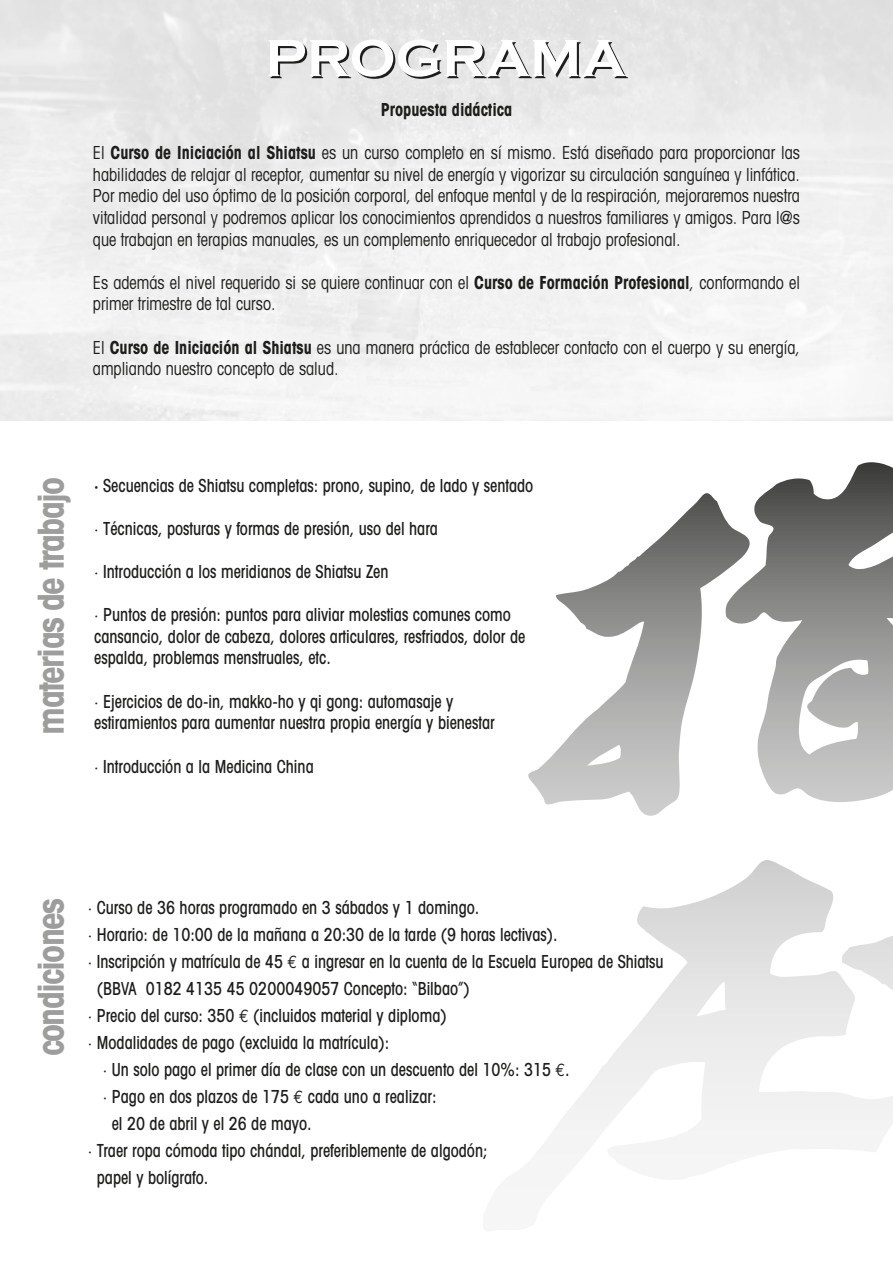
<style>
.page{position:relative;width:893px;height:1263px;background:#fff}
.page>*{position:absolute;margin:0;border:0;box-sizing:border-box;transform-origin:0 0}
.t1{font:700 54px "Copperplate Gothic";color:#1d1d1b}
.t2{font:700 condensed 36px "Avant Garde";letter-spacing:-.05em;color:#9d9d9c}
.t3{font:500 condensed 18px/21.6px "Avant Garde";color:#1d1d1b;scale:.9 1}
.t4{font:condensed 18px/21.6px "Avant Garde";color:#1d1d1b;scale:.9 1}
.t5{font:700 condensed 18px "Avant Garde";color:#1d1d1b;scale:.9 1}
.s1{font-weight:700}
.s2{font-family:"Euro Mono";font-weight:400;font-stretch:normal}
</style>
<div class="page">
<svg style="left:752px;top:462px;width:141px;height:340px"></svg>
<svg style="left:528px;top:493px;width:224px;height:323px"></svg>
<svg style="left:536px;top:860px;width:357px;height:294px"></svg>
<svg style="left:840px;top:936px;width:53px;height:54px"></svg>
<h1 class="t1" style="left:267px;top:30px;width:362px">PROGRAMA</h1>
<p class="t5" style="left:381px;top:98px;width:147px">Propuesta didáctica</p>
<p class="t4" style="left:93px;top:142px;width:787px;text-align:justify">El <span class="s1">Curso de Iniciación al Shiatsu</span> es un curso completo en sí mismo. Está diseñado para proporcionar las habilidades de relajar al receptor, aumentar su nivel de energía y vigorizar su circulación sanguínea y linfática.<br>Por medio del uso óptimo de la posición corporal, del enfoque mental y de la respiración, mejoraremos nuestra vitalidad personal y podremos aplicar los conocimientos aprendidos a nuestros familiares y amigos. Para l@s que trabajan en terapias manuales, es un complemento enriquecedor al trabajo profesional.</p>
<p class="t4" style="left:93px;top:271px;width:787px">Es además el nivel requerido si se quiere continuar con el <span class="s1">Curso de Formación Profesional</span>, conformando el primer trimestre de tal curso.</p>
<p class="t4" style="left:93px;top:336px;width:787px">El <span class="s1">Curso de Iniciación al Shiatsu</span> es una manera práctica de establecer contacto con el cuerpo y su energía, ampliando nuestro concepto de salud.</p>
<h2 class="t2" style="left:28px;top:735px;width:259px;rotate:-90deg">materias de trabajo</h2>
<p class="t3" style="left:94px;top:474px;width:489px"><span class="s1">·</span> Secuencias de Shiatsu completas: prono, supino, de lado y sentado</p>
<p class="t3" style="left:94px;top:517px;width:383px">· Técnicas, posturas y formas de presión, uso del hara</p>
<p class="t3" style="left:94px;top:560px;width:328px">· Introducción a los meridianos de Shiatsu Zen</p>
<p class="t3" style="left:94px;top:604px;width:480px">· Puntos de presión: puntos para aliviar molestias comunes como cansancio, dolor de cabeza, dolores articulares, resfriados, dolor de espalda, problemas menstruales, etc.</p>
<p class="t3" style="left:94px;top:690px;width:446px">· Ejercicios de do-in, makko-ho y qi gong: automasaje y estiramientos para aumentar nuestra propia energía y bienestar</p>
<p class="t3" style="left:94px;top:755px;width:245px">· Introducción a la Medicina China</p>
<h2 class="t2" style="left:28px;top:1056px;width:159px;rotate:-90deg">condiciones</h2>
<p class="t3" style="left:88px;top:896px;width:437px">· Curso de 36 horas programado en 3 sábados y 1 domingo.</p>
<p class="t3" style="left:88px;top:923px;width:524px">· Horario: de 10:00 de la mañana a 20:30 de la tarde (9 horas lectivas).</p>
<p class="t3" style="left:88px;top:950px;width:641px">· Inscripción y matrícula de 45 <span class="s2">€</span> a ingresar en la cuenta de la Escuela Europea de Shiatsu</p>
<p class="t3" style="left:97px;top:977px;width:416px">(BBVA 0182 4135 45 0200049057 Concepto: “Bilbao”)</p>
<p class="t3" style="left:88px;top:1004px;width:400px">· Precio del curso: 350 <span class="s2">€</span> (incluidos material y diploma)</p>
<p class="t3" style="left:88px;top:1031px;width:336px">· Modalidades de pago (excluida la matrícula):</p>
<p class="t3" style="left:103px;top:1058px;width:520px">· Un solo pago el primer día de clase con un descuento del 10%: 315 <span class="s2">€</span>.</p>
<p class="t3" style="left:103px;top:1085px;width:372px">· Pago en dos plazos de 175 <span class="s2">€</span> cada uno a realizar:</p>
<p class="t3" style="left:112px;top:1112px;width:224px">el 20 de abril y el 26 de mayo.</p>
<p class="t3" style="left:88px;top:1139px;width:446px">· Traer ropa cómoda tipo chándal, preferiblemente de algodón;</p>
<p class="t3" style="left:97px;top:1166px;width:125px">papel y bolígrafo.</p>
</div>
